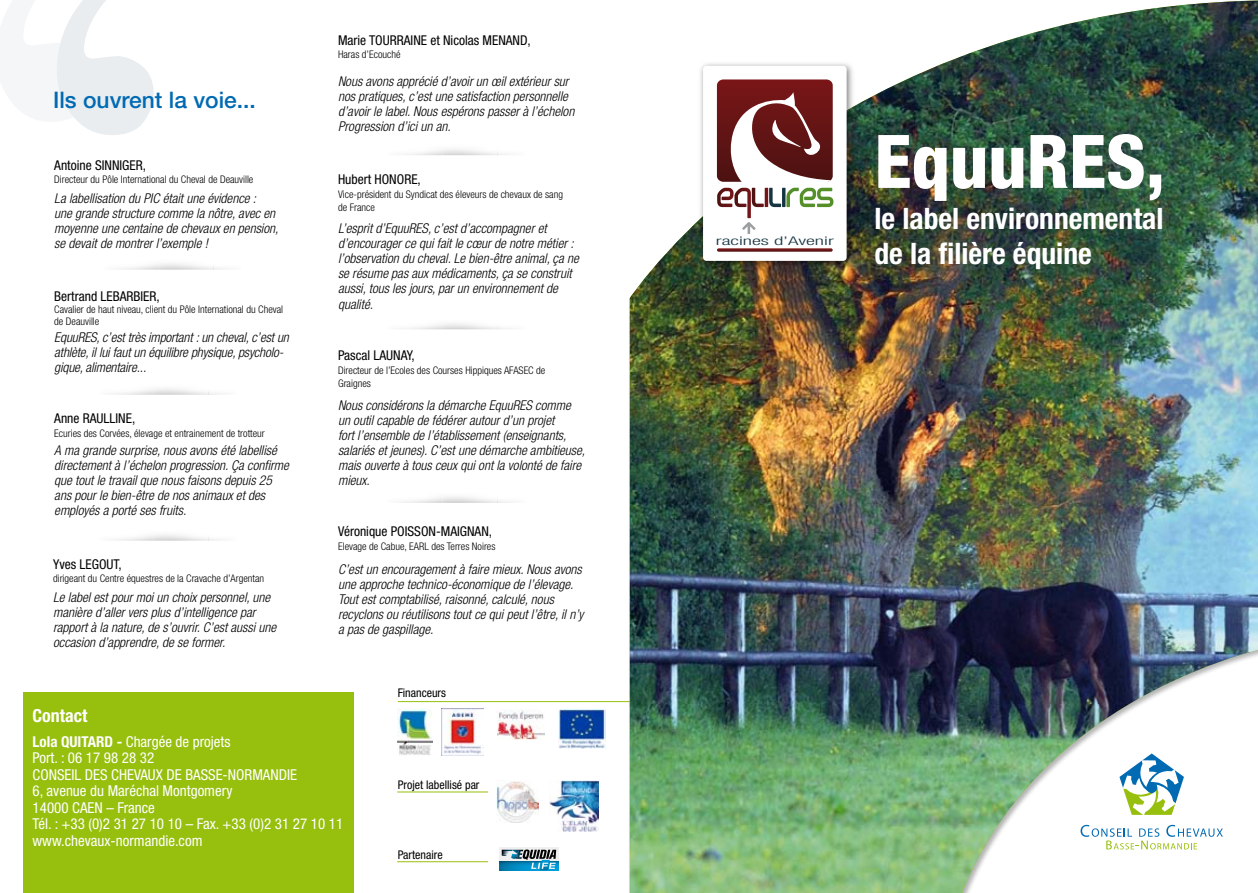
<style>
.page{position:relative;width:1258px;height:893px;background:#fff}
.page>*{position:absolute;margin:0;border:0;box-sizing:border-box;transform-origin:0 0}
.t1{font:800 condensed 73.95px "Helvetica Neue LT Std";color:#fff}
.t2{font:700 condensed 29.55px/34.5px "Helvetica Neue LT Std";color:#fff}
.t3{font:500 22.8px "Helvetica Neue LT Std";color:#006ab3}
.t4{font:700 condensed 18px "Helvetica Neue LT Std";color:#fff}
.t5{font:condensed 15px/16.5px "Helvetica Neue LT Std";color:#fff}
.t6{font:italic 300 condensed 13.5px/15px "Helvetica Neue LT Std";color:#000}
.t7{font:condensed 13.5px "Helvetica Neue LT Std";color:#000}
.t8{font:condensed 12px "Helvetica Neue LT Std";color:#000}
.t9{font:300 condensed 11.85px "Helvetica Neue LT Std";color:#163542;scale:1.75 1}
.t10{font:300 condensed 10.5px/13.5px "Helvetica Neue LT Std";color:#000}
.s1{font-weight:700}
</style>
<div class="page">
<div style="left:24px;top:691px;width:330px;height:201px;background:#97bf0d"></div>
<img style="left:123px;top:263px;width:99px;height:7px">
<img style="left:118px;top:534px;width:99px;height:7px">
<img style="left:402px;top:496px;width:109px;height:7px">
<img style="left:116px;top:388px;width:103px;height:7px">
<img style="left:398px;top:708px;width:34px;height:47px">
<img style="left:496px;top:781px;width:43px;height:41px">
<img style="left:550px;top:780px;width:49px;height:51px">
<img style="left:441px;top:708px;width:42px;height:47px">
<img style="left:558px;top:709px;width:48px;height:39px">
<img style="left:497px;top:709px;width:47px;height:30px">
<hr style="left:398px;top:701px;width:232px;height:1px;background:#97bf0d">
<hr style="left:397px;top:791px;width:91px;height:1px;background:#97bf0d">
<hr style="left:397px;top:861px;width:91px;height:1px;background:#97bf0d">
<img style="left:630px;top:0;width:628px;height:892px">
<img style="left:695px;top:58px;width:163px;height:214px">
<div style="left:703px;top:66px;width:143px;height:195px;background:#fff;border-radius:3px"></div>
<svg style="left:717px;top:79px;width:116px;height:103px"></svg>
<svg style="left:717px;top:188px;width:116px;height:46px"></svg>
<svg style="left:717px;top:248px;width:115px;height:3px"></svg>
<div style="left:499px;top:847px;width:59px;height:13px;background:#f0f0f1"></div>
<img style="left:499px;top:860px;width:59px;height:8px">
<svg style="left:502px;top:849px;width:54px;height:20px"></svg>
<svg style="left:0;top:0;width:154px;height:135px"></svg>
<h3 class="t3" style="left:53px;top:86px;width:204px">Ils ouvrent la voie...</h3>
<p class="t7" style="left:54px;top:157px;width:93px">Antoine SINNIGER,</p>
<p class="t10" style="left:54px;top:172px;width:201px">Directeur du Pôle International du Cheval de Deauville</p>
<p class="t6" style="left:54px;top:191px;width:226px">La labellisation du PIC était une évidence :<br>une grande structure comme la nôtre, avec en moyenne une centaine de chevaux en pension, se devait de montrer l’exemple !</p>
<p class="t7" style="left:54px;top:288px;width:107px">Bertrand LEBARBIER,</p>
<p class="t10" style="left:54px;top:303px;width:230px;line-height:12px">Cavalier de haut niveau, client du Pôle International du Cheval de Deauville</p>
<p class="t6" style="left:54px;top:330px;width:236px">EquuRES, c’est très important : un cheval, c’est un athlète, il lui faut un équilibre physique, psycholo&shy;gique, alimentaire...</p>
<p class="t7" style="left:54px;top:410px;width:82px">Anne RAULLINE,</p>
<p class="t10" style="left:54px;top:426px;width:212px">Ecuries des Corvées, élevage et entrainement de trotteur</p>
<p class="t6" style="left:54px;top:443px;width:236px">A ma grande surprise, nous avons été labellisé directement à l’échelon progression. Ça confirme que tout le travail que nous faisons depuis 25 ans pour le bien-être de nos animaux et des employés a porté ses fruits.</p>
<p class="t7" style="left:53px;top:556px;width:70px">Yves LEGOUT,</p>
<p class="t10" style="left:53px;top:571px;width:213px">dirigeant du Centre équestres de la Cravache d’Argentan</p>
<p class="t6" style="left:53px;top:589px;width:225px">Le label est pour moi un choix personnel, une manière d’aller vers plus d’intelligence par rapport à la nature, de s’ouvrir. C’est aussi une occasion d’apprendre, de se former.</p>
<p class="t7" style="left:338px;top:32px;width:194px">Marie TOURRAINE et Nicolas MENAND,</p>
<p class="t10" style="left:338px;top:48px;width:64px">Haras d’Ecouché</p>
<p class="t6" style="left:338px;top:74px;width:238px">Nous avons apprécié d’avoir un œil extérieur sur nos pratiques, c’est une satisfaction personnelle d’avoir le label. Nous espérons passer à l’échelon Progression d’ici un an.</p>
<p class="t7" style="left:338px;top:172px;width:84px">Hubert HONORE,</p>
<p class="t10" style="left:338px;top:187px;width:226px">Vice-président du Syndicat des éleveurs de chevaux de sang de France</p>
<p class="t6" style="left:338px;top:221px;width:242px">L’esprit d’EquuRES, c’est d’accompagner et d’encourager ce qui fait le cœur de notre métier : l’observation du cheval. Le bien-être animal, ça ne se résume pas aux médicaments, ça se construit aussi, tous les jours, par un environnement de qualité.</p>
<p class="t7" style="left:338px;top:348px;width:78px">Pascal LAUNAY,</p>
<p class="t10" style="left:338px;top:363px;width:209px">Directeur de l’Ecoles des Courses Hippiques AFASEC de<br>Graignes</p>
<p class="t6" style="left:338px;top:397px;width:249px">Nous considérons la démarche EquuRES comme un outil capable de fédérer autour d’un projet<br>fort l’ensemble de l’établissement (enseignants, salariés et jeunes). C’est une démarche ambitieuse, mais ouverte à tous ceux qui ont la volonté de faire mieux.</p>
<p class="t7" style="left:338px;top:523px;width:155px">Véronique POISSON-MAIGNAN,</p>
<p class="t10" style="left:338px;top:539px;width:159px">Elevage de Cabue, EARL des Terres Noires</p>
<p class="t6" style="left:338px;top:562px;width:247px">C’est un encouragement à faire mieux. Nous avons une approche technico-économique de l’élevage.<br>Tout est comptabilisé, raisonné, calculé, nous recyclons ou réutilisons tout ce qui peut l’être, il n’y a pas de gaspillage.</p>
<p class="t8" style="left:398px;top:686px;width:50px">Financeurs</p>
<h3 class="t4" style="left:33px;top:704px;width:56px">Contact</h3>
<p class="t5" style="left:33px;top:732px;width:312px"><span class="s1">Lola QUITARD -</span> Chargée de projets<br>Port. : 06 17 98 28 32<br>CONSEIL DES CHEVAUX DE BASSE-NORMANDIE<br>6, avenue du Maréchal Montgomery<br>14000 CAEN – France<br>Tél. : +33 (0)2 31 27 10 10 – Fax. +33 (0)2 31 27 10 11 www.chevaux-normandie.com</p>
<p class="t8" style="left:398px;top:777px;width:83px">Projet labellisé par</p>
<p class="t8" style="left:398px;top:847px;width:46px">Partenaire</p>
<p class="t9" style="left:716px;top:234px;width:69px">racines d’Avenir</p>
<h1 class="t1" style="left:874px;top:116px;width:292px">EquuRES,</h1>
<h2 class="t2" style="left:874px;top:201px;width:290px">le label environnemental de la filière équine</h2>
</div>
